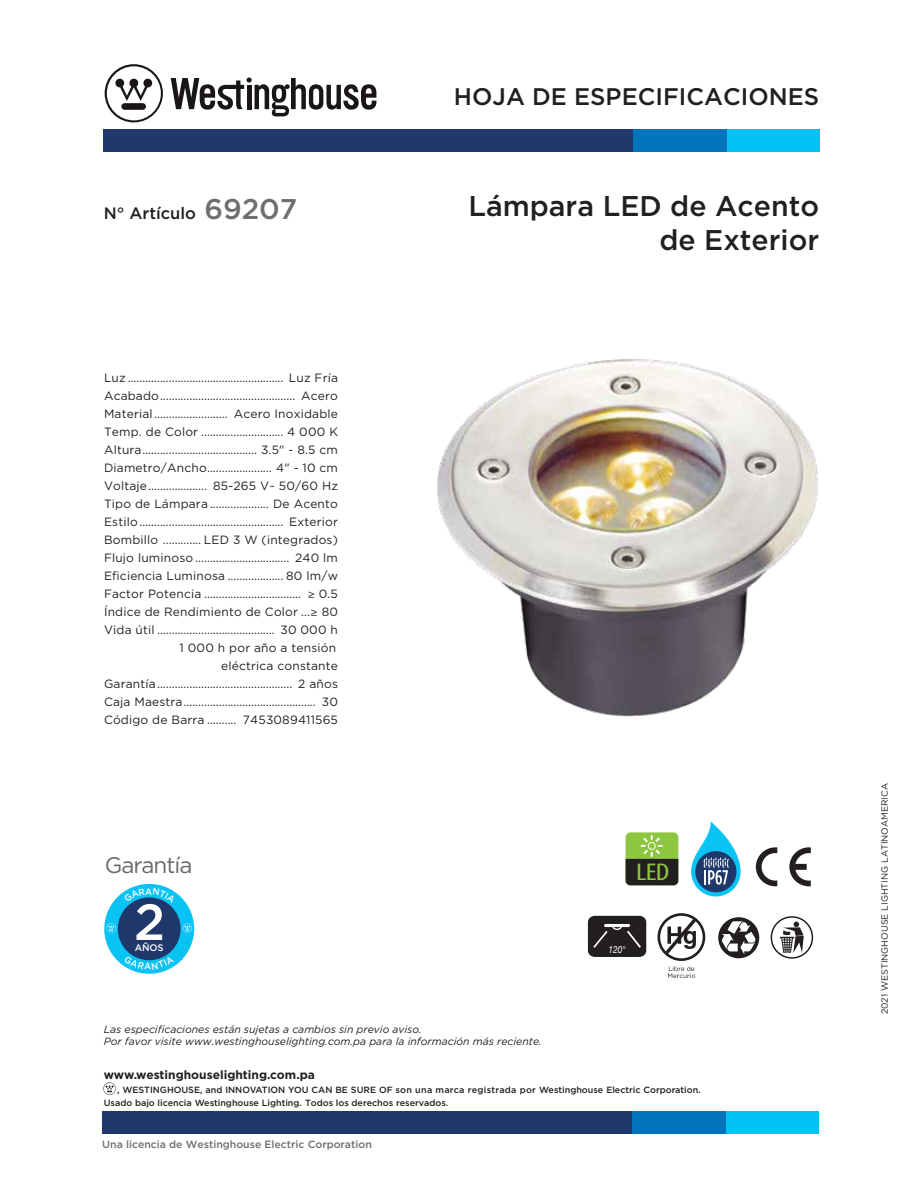
<style>
.page{position:relative;width:918px;height:1188px;background:#fff}
.page>*{position:absolute;margin:0;border:0;box-sizing:border-box;transform-origin:0 0}
.t1{font:500 50.7px "Gotham";color:#fff}
.t2{font:500 28.5px/34.2px "Gotham";color:#231f20;text-align:right}
.t3{font:condensed 24.3px "Myriad Pro";color:#8dc640;scale:1.25 1}
.t4{font:500 24px "Gotham";color:#231f20}
.t5{font:22.5px "Gotham";letter-spacing:-.045em;color:#67696b}
.t6{font:500 16.5px "Gotham";color:#231f20}
.t7{font:12px/18px "Gotham";letter-spacing:.015em;color:#231f20;text-align:right}
.t8{font:700 12px "Gotham";color:#231f20}
.t9{font:italic 10.5px/12.6px "Gotham";color:#231f20}
.t10{font:500 10.5px "Gotham";color:#6d6e71}
.t11{font:italic 9.9px "Helvetica Neue";color:#fff;scale:.84 1}
.t12{font:500 9.45px "Gotham";color:#fff}
.t13{font:500 9.3px "Gotham";color:#fff;scale:.95 1}
.t14{font:500 9px/13.5px "Gotham";color:#231f20}
.t15{font:9px "Gotham";color:#231f20}
.s1{font-size:28.5px;color:#6d6e71}
.s2{font-family:"Myriad Pro"}
</style>
<div class="page">
<img style="left:437px;top:359px;width:382px;height:358px">
<svg style="left:171px;top:78px;width:205px;height:38px"></svg>
<svg style="left:105px;top:64px;width:58px;height:58px"></svg>
<div style="left:108px;top:129px;width:711px;height:23px;background:#00c2f3"></div>
<div style="left:103px;top:129px;width:624px;height:23px;background:#20386c"></div>
<div style="left:634px;top:129px;width:93px;height:23px;background:#0074bc"></div>
<svg style="left:718px;top:917px;width:41px;height:41px"></svg>
<svg style="left:658px;top:913px;width:47px;height:65px"></svg>
<div style="left:104px;top:884px;width:90px;height:90px;background:#09c3f4;border-radius:50%"></div>
<div style="left:118px;top:897px;width:63px;height:63px;background:#1f386b;border-radius:50%"></div>
<svg style="left:183px;top:923px;width:9px;height:10px"></svg>
<svg style="left:107px;top:923px;width:9px;height:10px"></svg>
<svg style="left:103px;top:1082px;width:13px;height:13px"></svg>
<div style="left:107px;top:1111px;width:711px;height:23px;background:#00c2f3"></div>
<div style="left:102px;top:1111px;width:624px;height:23px;background:#20386c"></div>
<div style="left:633px;top:1111px;width:93px;height:23px;background:#0074bc"></div>
<div style="left:771px;top:916px;width:42px;height:43px;border:2px solid #231f20;border-radius:50%"></div>
<svg style="left:780px;top:922px;width:24px;height:31px"></svg>
<div style="left:588px;top:916px;width:58px;height:41px;background:#231f20;border-radius:7px"></div>
<svg style="left:593px;top:924px;width:48px;height:24px"></svg>
<svg style="left:756px;top:847px;width:21px;height:39px"></svg>
<svg style="left:789px;top:847px;width:22px;height:39px"></svg>
<div style="left:626px;top:832px;width:52px;height:53px;background:#8dc640;border-radius:5px"></div>
<svg style="left:626px;top:835px;width:52px;height:50px"></svg>
<svg style="left:691px;top:822px;width:50px;height:74px"></svg>
<svg style="left:124px;top:955px;width:50px;height:15px"></svg>
<svg style="left:124px;top:888px;width:21px;height:14px"></svg>
<svg style="left:153px;top:888px;width:23px;height:15px"></svg>
<h3 class="t4" style="left:454px;top:80px;width:367px">HOJA DE ESPECIFICACIONES</h3>
<h3 class="t6" style="left:104px;top:203px;width:195px">N° Artículo <span class="s1">69207</span></h3>
<h2 class="t2" style="left:468px;top:189px;width:352px">Lámpara LED de Acento de Exterior</h2>
<p class="t7" style="left:104px;top:368px;width:236px">Luz ..................................................... Luz Fría Acabado.............................................. Acero Material......................... Acero Inoxidable Temp. de Color ............................ 4 000 K Altura....................................... 3.5" - 8.5 cm Diametro/Ancho...................... 4" - 10 cm Voltaje.................... 85-265 V~ 50/60 Hz Tipo de Lámpara .................... De Acento Estilo................................................. Exterior Bombillo ............. LED 3 W (integrados)<br>Flujo luminoso ................................ 240 lm Eficiencia Luminosa ................... 80 lm/w Factor Potencia ................................. <span class="s2">≥</span> 0.5<br>Índice de Rendimiento de Color ...<span class="s2">≥</span> 80<br>Vida útil ........................................ 30 000 h 1 000 h por año a tensión<br>eléctrica constante Garantía.............................................. 2 años Caja Maestra............................................. 30<br>Código de Barra .......... 7453089411565</p>
<h3 class="t5" style="left:105px;top:850px;width:89px">Garantía</h3>
<h1 class="t1" style="left:134px;top:889px;width:33px">2</h1>
<p class="t12" style="left:135px;top:941px;width:30px">AÑOS</p>
<p class="t13" style="left:145px;top:885px;width:9px">A</p>
<p class="t9" style="left:104px;top:1022px;width:440px">Las especificaciones están sujetas a cambios sin previo aviso.<br>Por favor visite www.westinghouselighting.com.pa para la información más reciente.</p>
<h3 class="t3" style="left:636px;top:857px;width:28px">LED</h3>
<p class="t11" style="left:609px;top:944px;width:22px">120°</p>
<p class="t8" style="left:104px;top:1067px;width:213px">www.westinghouselighting.com.pa</p>
<p class="t14" style="left:104px;top:1083px;width:598px;text-indent:13px">, WESTINGHOUSE, and INNOVATION YOU CAN BE SURE OF son una marca registrada por Westinghouse Electric Corporation.<br>Usado bajo licencia Westinghouse Lighting. Todos los derechos reservados.</p>
<p class="t10" style="left:102px;top:1137px;width:271px">Una licencia de Westinghouse Electric Corporation</p>
<p class="t15" style="left:879px;top:1014px;width:233px;rotate:-90deg">2021 WESTINGHOUSE LIGHTING LATINOAMERICA</p>
</div>
